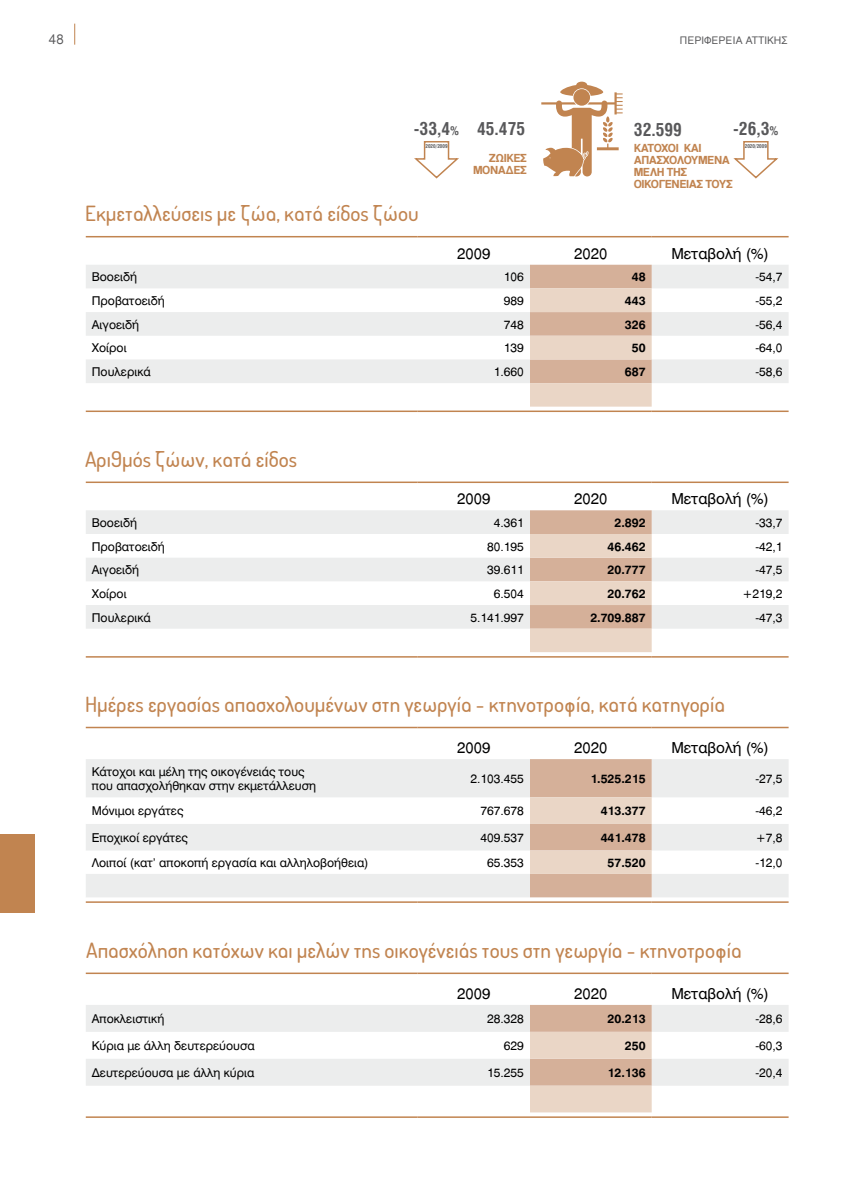
<style>
.page{position:relative;width:851px;height:1195px;background:#fff}
.page>*{position:absolute;margin:0;border:0;box-sizing:border-box;transform-origin:0 0}
.t1{font:500 21px "Aka Acid Dosis";color:#c18450}
.t2{font:700 18px "Mg Helvetica Cond";color:#58585a}
.t3{font:15px "Mg Helvetica";color:#000}
.t4{font:13.5px "Gr Helvetica";color:#58585a}
.t5{font:12px/14.4px "Mg Helvetica";color:#000}
.t6{font:700 12px "Mg Helvetica";color:#000}
.t7{font:700 11.25px/12.1px "Gr Helvetica";letter-spacing:-.04em;color:#c18450}
.t8{font:10.5px "Gr Helvetica";color:#58585a}
.t9{font:700 5.25px "Mg Helvetica Cond";color:#58585a}
.s1{font-size:12px}
</style>
<div class="page">
<svg style="left:414px;top:141px;width:45px;height:38px"></svg>
<svg style="left:733px;top:141px;width:46px;height:38px"></svg>
<svg style="left:74px;top:24px;width:1px;height:21px"></svg>
<svg style="left:86px;top:265px;width:702px;height:142px"></svg>
<hr style="left:86px;top:236px;width:331px;height:1px;background:#c18450">
<hr style="left:417px;top:236px;width:113px;height:1px;background:#c18450">
<hr style="left:530px;top:236px;width:121px;height:1px;background:#c18450">
<hr style="left:651px;top:236px;width:137px;height:1px;background:#c18450">
<hr style="left:86px;top:410px;width:331px;height:2px;background:#c18450">
<hr style="left:417px;top:410px;width:113px;height:2px;background:#c18450">
<hr style="left:530px;top:410px;width:121px;height:2px;background:#c18450">
<hr style="left:651px;top:410px;width:137px;height:2px;background:#c18450">
<svg style="left:86px;top:510px;width:702px;height:142px"></svg>
<hr style="left:86px;top:481px;width:331px;height:2px;background:#c18450">
<hr style="left:417px;top:481px;width:113px;height:2px;background:#c18450">
<hr style="left:530px;top:481px;width:121px;height:2px;background:#c18450">
<hr style="left:651px;top:481px;width:137px;height:2px;background:#c18450">
<hr style="left:86px;top:656px;width:331px;height:2px;background:#c18450">
<hr style="left:417px;top:656px;width:113px;height:2px;background:#c18450">
<hr style="left:530px;top:656px;width:121px;height:2px;background:#c18450">
<hr style="left:651px;top:656px;width:137px;height:2px;background:#c18450">
<svg style="left:86px;top:759px;width:702px;height:139px"></svg>
<hr style="left:86px;top:727px;width:331px;height:1px;background:#c18450">
<hr style="left:417px;top:727px;width:113px;height:1px;background:#c18450">
<hr style="left:530px;top:727px;width:121px;height:1px;background:#c18450">
<hr style="left:651px;top:727px;width:137px;height:1px;background:#c18450">
<hr style="left:86px;top:901px;width:331px;height:2px;background:#c18450">
<hr style="left:417px;top:901px;width:113px;height:2px;background:#c18450">
<hr style="left:530px;top:901px;width:121px;height:2px;background:#c18450">
<hr style="left:651px;top:901px;width:137px;height:2px;background:#c18450">
<svg style="left:86px;top:1005px;width:702px;height:108px"></svg>
<hr style="left:86px;top:972px;width:331px;height:2px;background:#c18450">
<hr style="left:417px;top:972px;width:113px;height:2px;background:#c18450">
<hr style="left:530px;top:972px;width:121px;height:2px;background:#c18450">
<hr style="left:651px;top:972px;width:137px;height:2px;background:#c18450">
<hr style="left:86px;top:1116px;width:331px;height:2px;background:#c18450">
<hr style="left:417px;top:1116px;width:113px;height:2px;background:#c18450">
<hr style="left:530px;top:1116px;width:121px;height:2px;background:#c18450">
<hr style="left:651px;top:1116px;width:137px;height:2px;background:#c18450">
<svg style="left:541px;top:82px;width:81px;height:94px"></svg>
<div style="left:0;top:834px;width:34px;height:79px;background:#c18450"></div>
<p class="t4" style="left:49px;top:33px;width:16px">48</p>
<p class="t8" style="left:679px;top:35px;width:109px">ΠΕΡΙΦΕΡΕΙΑ ΑΤΤΙΚΗΣ</p>
<h2 class="t2" style="left:414px;top:118px;width:47px">-33,4<span class="s1">%</span></h2>
<p class="t9" style="left:425px;top:143px;width:24px">2020/2009</p>
<h1 class="t1" style="left:85px;top:199px;width:335px">Εκμεταλλεύσεις με ζώα, κατά είδος ζώου</h1>
<h2 class="t2" style="left:477px;top:119px;width:50px">45.475</h2>
<p class="t7" style="left:473px;top:152px;width:55px;text-align:right">ΖΩΙΚΕΣ<br>ΜΟΝΑΔΕΣ</p>
<h2 class="t2" style="left:733px;top:118px;width:47px">-26,3<span class="s1">%</span></h2>
<p class="t9" style="left:744px;top:143px;width:24px">2020/2009</p>
<h2 class="t2" style="left:634px;top:120px;width:50px">32.599</h2>
<p class="t7" style="left:633px;top:142px;width:100px">ΚΑΤΟΧΟΙ ΚΑΙ<br>ΑΠΑΣΧΟΛΟYΜΕΝΑ<br>ΜΕΛΗ ΤΗΣ<br>ΟΙΚΟΓΕΝΕΙΑΣ ΤΟΥΣ</p>
<p class="t3" style="left:457px;top:244px;width:35px">2009</p>
<p class="t3" style="left:574px;top:244px;width:35px">2020</p>
<p class="t3" style="left:671px;top:244px;width:99px">Μεταβολή (%)</p>
<p class="t5" style="left:92px;top:270px;width:47px">Βοοειδή</p>
<p class="t5" style="left:504px;top:270px;width:22px">106</p>
<p class="t6" style="left:631px;top:270px;width:15px">48</p>
<p class="t5" style="left:755px;top:270px;width:29px">-54,7</p>
<p class="t5" style="left:92px;top:293px;width:75px">Προβατοειδή</p>
<p class="t5" style="left:504px;top:293px;width:22px">989</p>
<p class="t6" style="left:625px;top:293px;width:22px">443</p>
<p class="t5" style="left:755px;top:293px;width:29px">-55,2</p>
<p class="t5" style="left:92px;top:317px;width:49px">Αιγοειδή</p>
<p class="t5" style="left:504px;top:317px;width:22px">748</p>
<p class="t6" style="left:625px;top:317px;width:22px">326</p>
<p class="t5" style="left:755px;top:317px;width:29px">-56,4</p>
<p class="t5" style="left:92px;top:341px;width:36px">Χοίροι</p>
<p class="t5" style="left:504px;top:341px;width:22px">139</p>
<p class="t6" style="left:631px;top:341px;width:15px">50</p>
<p class="t5" style="left:755px;top:341px;width:29px">-64,0</p>
<p class="t5" style="left:92px;top:364px;width:60px">Πουλερικά</p>
<p class="t5" style="left:494px;top:364px;width:32px">1.660</p>
<p class="t6" style="left:625px;top:364px;width:22px">687</p>
<p class="t5" style="left:755px;top:364px;width:29px">-58,6</p>
<h1 class="t1" style="left:85px;top:445px;width:213px">Αριθμός ζώων, κατά είδος</h1>
<p class="t3" style="left:457px;top:490px;width:35px">2009</p>
<p class="t3" style="left:574px;top:490px;width:35px">2020</p>
<p class="t3" style="left:671px;top:490px;width:99px">Μεταβολή (%)</p>
<p class="t5" style="left:92px;top:515px;width:47px">Βοοειδή</p>
<p class="t5" style="left:494px;top:515px;width:32px">4.361</p>
<p class="t6" style="left:614px;top:515px;width:33px">2.892</p>
<p class="t5" style="left:755px;top:515px;width:29px">-33,7</p>
<p class="t5" style="left:92px;top:539px;width:75px">Προβατοειδή</p>
<p class="t5" style="left:487px;top:539px;width:38px">80.195</p>
<p class="t6" style="left:607px;top:539px;width:40px">46.462</p>
<p class="t5" style="left:755px;top:539px;width:29px">-42,1</p>
<p class="t5" style="left:92px;top:563px;width:49px">Αιγοειδή</p>
<p class="t5" style="left:487px;top:563px;width:38px">39.611</p>
<p class="t6" style="left:607px;top:563px;width:40px">20.777</p>
<p class="t5" style="left:755px;top:563px;width:29px">-47,5</p>
<p class="t5" style="left:92px;top:586px;width:36px">Χοίροι</p>
<p class="t5" style="left:494px;top:586px;width:32px">6.504</p>
<p class="t6" style="left:607px;top:586px;width:40px">20.762</p>
<p class="t5" style="left:742px;top:586px;width:42px">+219,2</p>
<p class="t5" style="left:92px;top:610px;width:60px">Πουλερικά</p>
<p class="t5" style="left:470px;top:610px;width:55px">5.141.997</p>
<p class="t6" style="left:590px;top:610px;width:57px">2.709.887</p>
<p class="t5" style="left:755px;top:610px;width:29px">-47,3</p>
<h1 class="t1" style="left:85px;top:690px;width:641px">Ημέρες εργασίας απασχολουμένων στη γεωργία - κτηνοτροφία, κατά κατηγορία</h1>
<p class="t3" style="left:457px;top:739px;width:35px">2009</p>
<p class="t3" style="left:574px;top:739px;width:35px">2020</p>
<p class="t3" style="left:671px;top:739px;width:99px">Μεταβολή (%)</p>
<p class="t5" style="left:92px;top:764px;width:226px">Κάτοχοι και μέλη της οικογένειάς τους που απασχολήθηκαν στην εκμετάλλευση</p>
<p class="t5" style="left:470px;top:771px;width:55px">2.103.455</p>
<p class="t6" style="left:590px;top:771px;width:57px">1.525.215</p>
<p class="t5" style="left:755px;top:771px;width:29px">-27,5</p>
<p class="t5" style="left:92px;top:804px;width:93px">Μόνιμοι εργάτες</p>
<p class="t5" style="left:480px;top:804px;width:45px">767.678</p>
<p class="t6" style="left:600px;top:804px;width:46px">413.377</p>
<p class="t5" style="left:755px;top:804px;width:29px">-46,2</p>
<p class="t5" style="left:92px;top:830px;width:98px">Εποχικοί εργάτες</p>
<p class="t5" style="left:480px;top:830px;width:45px">409.537</p>
<p class="t6" style="left:600px;top:830px;width:46px">441.478</p>
<p class="t5" style="left:755px;top:830px;width:28px">+7,8</p>
<p class="t5" style="left:92px;top:855px;width:278px">Λοιποί (κατ’ αποκοπή εργασία και αλληλοβοήθεια)</p>
<p class="t5" style="left:487px;top:855px;width:38px">65.353</p>
<p class="t6" style="left:607px;top:855px;width:40px">57.520</p>
<p class="t5" style="left:755px;top:855px;width:29px">-12,0</p>
<h1 class="t1" style="left:86px;top:936px;width:657px">Απασχόληση κατόχων και μελών της οικογένειάς τους στη γεωργία - κτηνοτροφία</h1>
<p class="t3" style="left:457px;top:984px;width:35px">2009</p>
<p class="t3" style="left:574px;top:984px;width:35px">2020</p>
<p class="t3" style="left:671px;top:984px;width:99px">Μεταβολή (%)</p>
<p class="t5" style="left:92px;top:1011px;width:74px">Αποκλειστική</p>
<p class="t5" style="left:487px;top:1011px;width:38px">28.328</p>
<p class="t6" style="left:607px;top:1011px;width:40px">20.213</p>
<p class="t5" style="left:755px;top:1011px;width:29px">-28,6</p>
<p class="t5" style="left:92px;top:1038px;width:165px">Κύρια με άλλη δευτερεύουσα</p>
<p class="t5" style="left:504px;top:1038px;width:22px">629</p>
<p class="t6" style="left:625px;top:1038px;width:22px">250</p>
<p class="t5" style="left:755px;top:1038px;width:29px">-60,3</p>
<p class="t5" style="left:92px;top:1065px;width:164px">Δευτερεύουσα με άλλη κύρια</p>
<p class="t5" style="left:487px;top:1065px;width:38px">15.255</p>
<p class="t6" style="left:607px;top:1065px;width:40px">12.136</p>
<p class="t5" style="left:755px;top:1065px;width:29px">-20,4</p>
</div>
